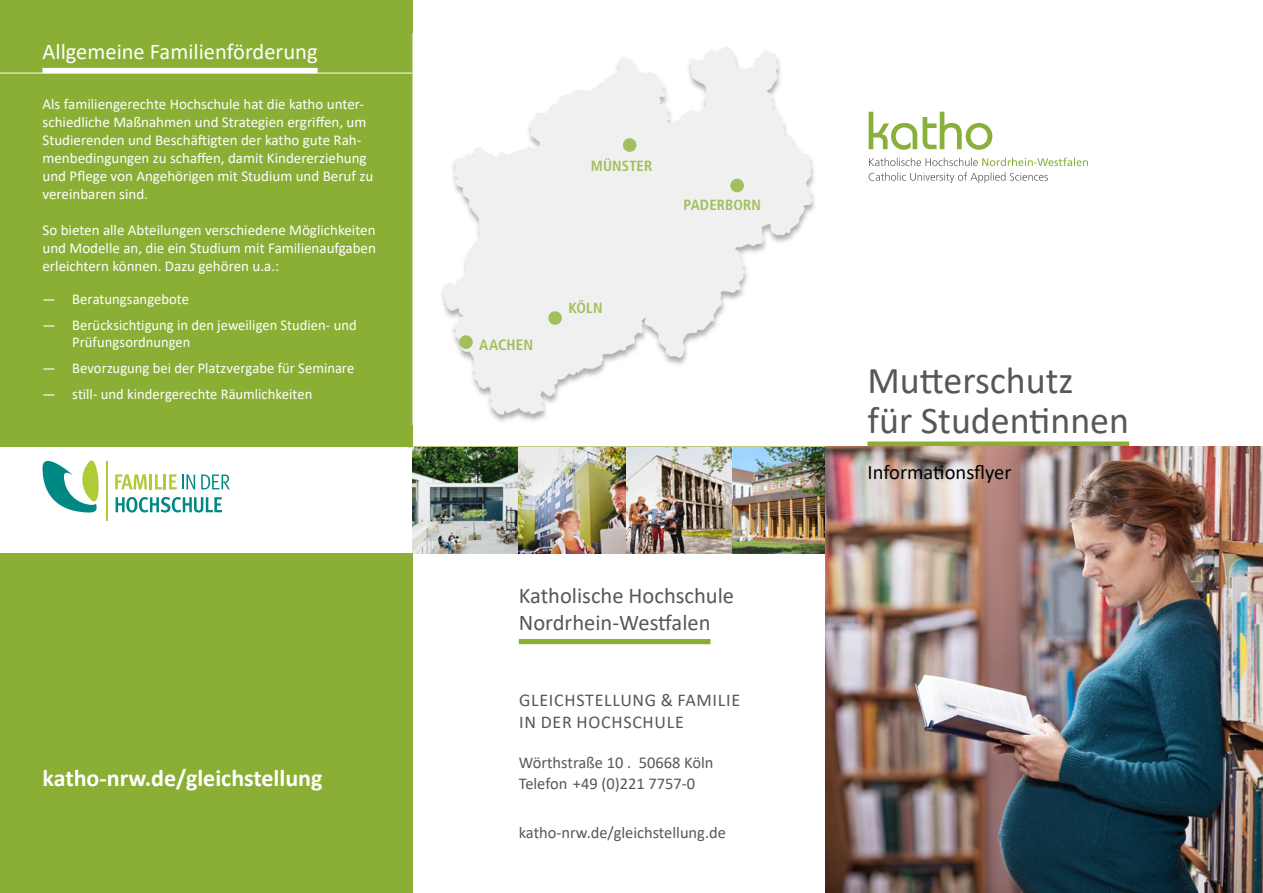
<style>
.page{position:relative;width:1263px;height:893px;background:#fff}
.page>*{position:absolute;margin:0;border:0;box-sizing:border-box;transform-origin:0 0}
.t1{font:37.95px/40.5px "Calibri";color:#575756}
.t2{font:700 24px "Calibri";color:#fff}
.t3{font:22.5px/27px "Calibri";color:#575756}
.t4{font:22.5px "Calibri";color:#fff}
.t5{font:20.55px "Calibri";color:#000}
.t6{font:18px/21.6px "Calibri";letter-spacing:.04em;color:#575756}
.t7{font:16.5px/20.2px "Calibri";color:#575756}
.t8{font:15px/18px "Calibri";color:#fff}
.t9{font:700 condensed 15px "Frutiger LT Std";letter-spacing:.01em;color:#a2bf5d}
.t10{font:700 condensed 14.7px "Frutiger LT Std";letter-spacing:.01em;color:#a2bf5d}
</style>
<div class="page">
<div style="left:0;top:0;width:412px;height:446px;background:#8baf35"></div>
<div style="left:519px;top:639px;width:191px;height:5px;background:#8baf35"></div>
<hr style="left:407px;top:446px;width:856px;height:1px;background:#8baf35">
<img style="left:412px;top:33px;width:403px;height:392px">
<div style="left:548px;top:311px;width:14px;height:14px;background:#a2bf5d;border-radius:50%"></div>
<div style="left:459px;top:335px;width:14px;height:14px;background:#a2bf5d;border-radius:50%"></div>
<div style="left:623px;top:138px;width:13px;height:14px;background:#a2bf5d;border-radius:50%"></div>
<div style="left:730px;top:179px;width:14px;height:13px;background:#a2bf5d;border-radius:50%"></div>
<svg style="left:868px;top:172px;width:180px;height:11px"></svg>
<svg style="left:869px;top:158px;width:219px;height:8px"></svg>
<svg style="left:869px;top:112px;width:123px;height:38px"></svg>
<img style="left:412px;top:447px;width:413px;height:107px">
<img style="left:519px;top:447px;width:106px;height:107px">
<div style="left:0;top:554px;width:412px;height:339px;background:#8baf35"></div>
<div style="left:867px;top:441px;width:262px;height:6px;background:#8baf35"></div>
<hr style="left:0;top:73px;width:412px;height:1px;background:#fff">
<div style="left:43px;top:68px;width:275px;height:5px;background:#fff"></div>
<img style="left:825px;top:446px;width:438px;height:447px">
<hr style="left:106px;top:461px;width:2px;height:60px;background:#afcb37">
<svg style="left:115px;top:474px;width:32px;height:15px"></svg>
<hr style="left:149px;top:474px;width:3px;height:15px;background:#afcb37">
<svg style="left:155px;top:474px;width:40px;height:15px"></svg>
<svg style="left:201px;top:474px;width:29px;height:15px"></svg>
<svg style="left:116px;top:497px;width:106px;height:15px"></svg>
<svg style="left:43px;top:460px;width:56px;height:52px"></svg>
<h3 class="t4" style="left:43px;top:36px;width:277px">Allgemeine Familienförderung</h3>
<p class="t8" style="left:43px;top:95px;width:332px">Als familiengerechte Hochschule hat die katho unter&shy;schiedliche Maßnahmen und Strategien ergriffen, um Studierenden und Beschäftigten der katho gute Rah&shy;menbedingungen zu schaffen, damit Kindererziehung und Pflege von Angehörigen mit Studium und Beruf zu vereinbaren sind.</p>
<p class="t8" style="left:43px;top:221px;width:335px;text-align:justify">So bieten alle Abteilungen verschiedene Möglichkeiten und Modelle an, die ein Studium mit Familienaufgaben erleichtern können. Dazu gehören u.a.:</p>
<p class="t8" style="left:43px;top:290px;width:148px">— Beratungsangebote</p>
<p class="t8" style="left:72px;top:316px;width:286px;line-height:17.2px;text-indent:-30px">— Berücksichtigung in den jeweiligen Studien- und<br>Prüfungsordnungen</p>
<p class="t8" style="left:43px;top:358px;width:313px">— Bevorzugung bei der Platzvergabe für Seminare</p>
<p class="t8" style="left:43px;top:384px;width:271px">— still- und kindergerechte Räumlichkeiten</p>
<h2 class="t2" style="left:43px;top:761px;width:282px">katho-nrw.de/gleichstellung</h2>
<p class="t9" style="left:479px;top:336px;width:56px">AACHEN</p>
<p class="t10" style="left:591px;top:157px;width:63px">MÜNSTER</p>
<p class="t10" style="left:683px;top:197px;width:79px">PADERBORN</p>
<p class="t10" style="left:568px;top:299px;width:36px">KÖLN</p>
<h3 class="t3" style="left:519px;top:582px;width:217px">Katholische Hochschule<br>Nordrhein-Westfalen</h3>
<p class="t6" style="left:519px;top:689px;width:222px">GLEICHSTELLUNG &amp; FAMILIE<br>IN DER HOCHSCHULE</p>
<p class="t7" style="left:519px;top:752px;width:196px">Wörthstraße 10 . 50668 Köln<br>Telefon +49 (0)221 7757-0</p>
<p class="t7" style="left:519px;top:822px;width:209px">katho-nrw.de/gleichstellung.de</p>
<h1 class="t1" style="left:867px;top:359px;width:263px">Mutterschutz<br>für Studentinnen</h1>
<h3 class="t5" style="left:867px;top:458px;width:146px">Informationsflyer</h3>
</div>
